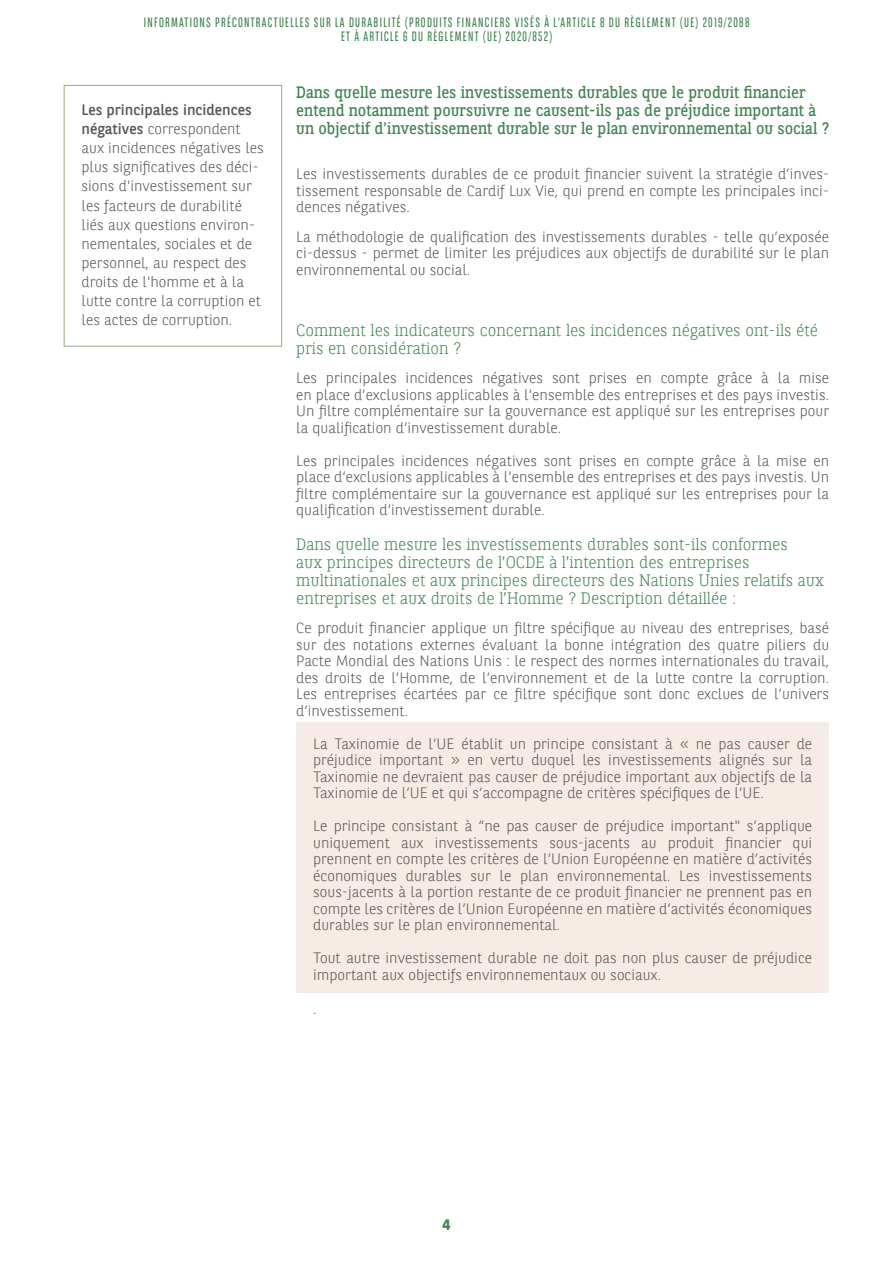
<style>
.page{position:relative;width:893px;height:1263px;background:#fff}
.page>*{position:absolute;margin:0;border:0;box-sizing:border-box;transform-origin:0 0}
.t1{font:300 16.5px/18px "BNPP Slab Serif";color:#458554}
.t2{font:16.5px/18px "BNPP Slab Serif";color:#458554;scale:.95 1}
.t3{font:300 15px/16.5px "BNPP Sans";color:#575756;text-align:justify}
.t4{font:700 15px "BNPP Sans";color:#458554}
.t5{font:13.5px/13.5px "BNPP Sans Condensed";letter-spacing:.1em;color:#458554;text-align:center;scale:.95 1}
.s1{font-weight:400}
</style>
<div class="page">
<div style="left:64px;top:85px;width:218px;height:262px;border:1px solid #96ad7d"></div>
<div style="left:296px;top:723px;width:533px;height:270px;background:#f6ebe5"></div>
<p class="t5" style="left:144px;top:16px;width:639px">INFORMATIONS PRÉCONTRACTUELLES SUR LA DURABILITÉ (PRODUITS FINANCIERS VISÉS À L’ARTICLE 8 DU RÈGLEMENT (UE) 2019/2088<br>ET À ARTICLE 6 DU RÈGLEMENT (UE) 2020/852)</p>
<p class="t3" style="left:82px;top:99px;width:184px;line-height:19.2px;text-align:left"><span class="s1">Les principales incidences négatives</span> correspondent aux incidences négatives les plus significatives des déci&shy;sions d'investissement sur les facteurs de durabilité liés aux questions environ&shy;nementales, sociales et de personnel, au respect des droits de l'homme et à la lutte contre la corruption et les actes de corruption.</p>
<p class="t2" style="left:296px;top:82px;width:562px">Dans quelle mesure les investissements durables que le produit financier entend notamment poursuivre ne causent-ils pas de préjudice important à un objectif d’investissement durable sur le plan environnemental ou social ?</p>
<p class="t3" style="left:296px;top:165px;width:534px">Les investissements durables de ce produit financier suivent la stratégie d’inves&shy;tissement responsable de Cardif Lux Vie, qui prend en compte les principales inci&shy;dences négatives.</p>
<p class="t3" style="left:296px;top:227px;width:534px">La méthodologie de qualification des investissements durables - telle qu’exposée ci- dessus - permet de limiter les préjudices aux objectifs de durabilité sur le plan environnemental ou social.</p>
<p class="t1" style="left:296px;top:321px;width:523px">Comment les indicateurs concernant les incidences négatives ont-ils été pris en considération ?</p>
<p class="t3" style="left:296px;top:369px;width:534px">Les principales incidences négatives sont prises en compte grâce à la mise en place d’exclusions applicables à l’ensemble des entreprises et des pays investis.<br>Un filtre complémentaire sur la gouvernance est appliqué sur les entreprises pour la qualification d’investissement durable.</p>
<p class="t3" style="left:296px;top:452px;width:534px">Les principales incidences négatives sont prises en compte grâce à la mise en place d’exclusions applicables à l’ensemble des entreprises et des pays investis. Un filtre complémentaire sur la gouvernance est appliqué sur les entreprises pour la qualification d’investissement durable.</p>
<p class="t1" style="left:296px;top:534px;width:529px">Dans quelle mesure les investissements durables sont-ils conformes<br>aux principes directeurs de l’OCDE à l’intention des entreprises multinationales et aux principes directeurs des Nations Unies relatifs aux entreprises et aux droits de l’Homme ? Description détaillée :</p>
<p class="t3" style="left:296px;top:619px;width:534px">Ce produit financier applique un filtre spécifique au niveau des entreprises, basé sur des notations externes évaluant la bonne intégration des quatre piliers du Pacte Mondial des Nations Unis : le respect des normes internationales du travail, des droits de l’Homme, de l’environnement et de la lutte contre la corruption.<br>Les entreprises écartées par ce filtre spécifique sont donc exclues de l’univers d’investissement.</p>
<p class="t3" style="left:313px;top:734px;width:500px">La Taxinomie de l’UE établit un principe consistant à « ne pas causer de préjudice important » en vertu duquel les investissements alignés sur la Taxinomie ne devraient pas causer de préjudice important aux objectifs de la Taxinomie de l’UE et qui s’accompagne de critères spécifiques de l’UE.</p>
<p class="t3" style="left:313px;top:817px;width:500px">Le principe consistant à “ne pas causer de préjudice important" s’applique uniquement aux investissements sous-jacents au produit financier qui prennent en compte les critères de l’Union Européenne en matière d’activités économiques durables sur le plan environnemental. Les investissements sous-jacents à la portion restante de ce produit financier ne prennent pas en compte les critères de l’Union Européenne en matière d’activités économiques durables sur le plan environnemental.</p>
<p class="t3" style="left:313px;top:949px;width:500px">Tout autre investissement durable ne doit pas non plus causer de préjudice important aux objectifs environnementaux ou sociaux.</p>
<p class="t3" style="left:313px;top:1000px;width:5px">.</p>
<p class="t4" style="left:442px;top:1215px;width:9px">4</p>
</div>
